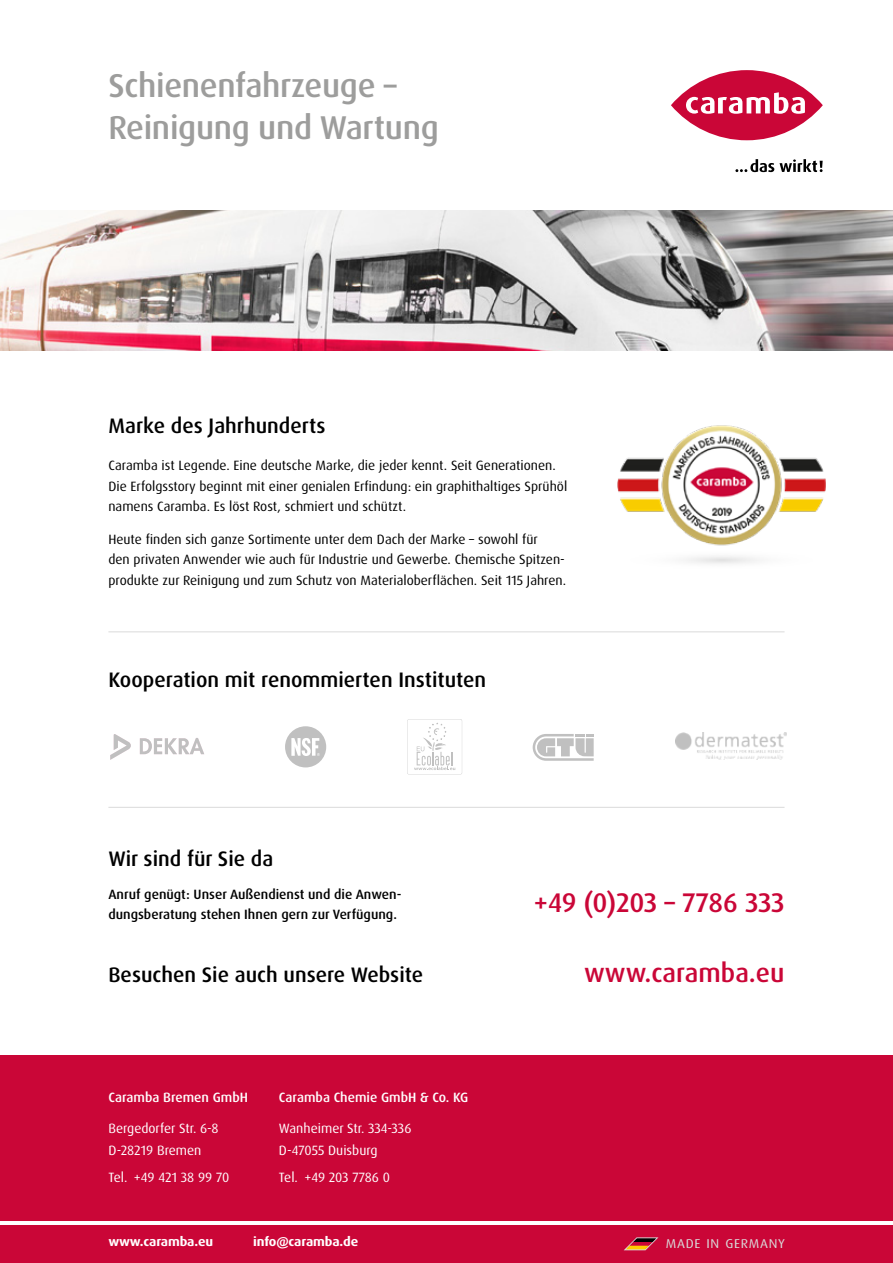
<style>
.page{position:relative;width:893px;height:1263px;background:#fff}
.page>*{position:absolute;margin:0;border:0;box-sizing:border-box;transform-origin:0 0}
.t1{font:500 33px/42px "Dax Pro";letter-spacing:-.01em;color:#9d9d9c}
.t2{font:500 27px "Dax Pro";letter-spacing:-.015em;color:#ca0637}
.t3{font:500 26.25px "Dax Pro";color:#ca0637}
.t4{font:500 21px "Dax Pro";color:#000}
.t5{font:13.5px/20.2px "Dax Pro";color:#000}
.t6{font:13.5px/22.2px "Dax Pro";color:#fff}
.t7{font:500 13.5px/20.2px "Dax Pro";color:#000}
.t8{font:500 13.5px "Dax Pro";color:#fff}
.t9{font:700 12.9px "Dax Pro";letter-spacing:-.01em;color:#fff;scale:1.05 1}
.t10{font:12.9px "Dax Pro";letter-spacing:.05em;color:#dadada;scale:1.05 1}
</style>
<div class="page">
<div style="left:0;top:1054px;width:893px;height:167px;background:#ca0637"></div>
<svg style="left:671px;top:70px;width:152px;height:70px;background:#d23058"></svg>
<svg style="left:686px;top:92px;width:119px;height:22px"></svg>
<svg style="left:735px;top:159px;width:88px;height:13px"></svg>
<hr style="left:108px;top:631px;width:676px;height:1px;background:#dadada">
<hr style="left:108px;top:807px;width:676px;height:1px;background:#dadada">
<svg style="left:533px;top:734px;width:61px;height:27px"></svg>
<svg style="left:140px;top:738px;width:64px;height:16px"></svg>
<svg style="left:110px;top:734px;width:21px;height:26px"></svg>
<img style="left:675px;top:732px;width:112px;height:27px">
<svg style="left:285px;top:726px;width:41px;height:41px"></svg>
<svg style="left:407px;top:719px;width:55px;height:55px"></svg>
<img style="left:617px;top:425px;width:209px;height:139px">
<img style="left:0;top:210px;width:893px;height:141px">
<div style="left:0;top:1225px;width:893px;height:38px;background:#ca0637"></div>
<svg style="left:623px;top:1237px;width:36px;height:14px"></svg>
<h1 class="t1" style="left:108px;top:65px;width:332px">Schienenfahrzeuge –<br>Reinigung und Wartung</h1>
<h3 class="t4" style="left:108px;top:412px;width:219px">Marke des Jahrhunderts</h3>
<p class="t5" style="left:108px;top:456px;width:460px">Caramba ist Legende. Eine deutsche Marke, die jeder kennt. Seit Generationen.<br>Die Erfolgsstory beginnt mit einer genialen Erfindung: ein graphithaltiges Sprühöl namens Caramba. Es löst Rost, schmiert und schützt.</p>
<p class="t5" style="left:108px;top:529px;width:459px">Heute finden sich ganze Sortimente unter dem Dach der Marke – sowohl für<br>den privaten Anwender wie auch für Industrie und Gewerbe. Chemische Spitzen&shy;produkte zur Reinigung und zum Schutz von Materialoberflächen. Seit 115 Jahren.</p>
<h3 class="t4" style="left:108px;top:666px;width:379px">Kooperation mit renommierten Instituten</h3>
<h3 class="t4" style="left:108px;top:845px;width:166px">Wir sind für Sie da</h3>
<p class="t7" style="left:108px;top:884px;width:294px">Anruf genügt: Unser Außendienst und die Anwen&shy;dungsberatung stehen Ihnen gern zur Verfügung.</p>
<h3 class="t4" style="left:108px;top:961px;width:316px">Besuchen Sie auch unsere Website</h3>
<p class="t8" style="left:108px;top:1089px;width:141px">Caramba Bremen GmbH</p>
<p class="t6" style="left:108px;top:1117px;width:112px">Bergedorfer Str. 6-8<br>D-28219 Bremen</p>
<p class="t6" style="left:108px;top:1166px;width:122px">Tel. +49 421 38 99 70</p>
<p class="t8" style="left:279px;top:1089px;width:191px">Caramba Chemie GmbH &amp; Co. KG</p>
<p class="t6" style="left:279px;top:1117px;width:134px">Wanheimer Str. 334-336<br>D-47055 Duisburg</p>
<p class="t6" style="left:279px;top:1166px;width:113px">Tel. +49 203 7786 0</p>
<h2 class="t2" style="left:534px;top:885px;width:252px">+49 (0)203 – 7786 333</h2>
<h3 class="t3" style="left:584px;top:956px;width:202px">www.caramba.eu</h3>
<p class="t9" style="left:108px;top:1233px;width:101px">www.caramba.eu</p>
<p class="t9" style="left:253px;top:1233px;width:102px">info@caramba.de</p>
<p class="t10" style="left:666px;top:1235px;width:115px">MADE IN GERMANY</p>
</div>
